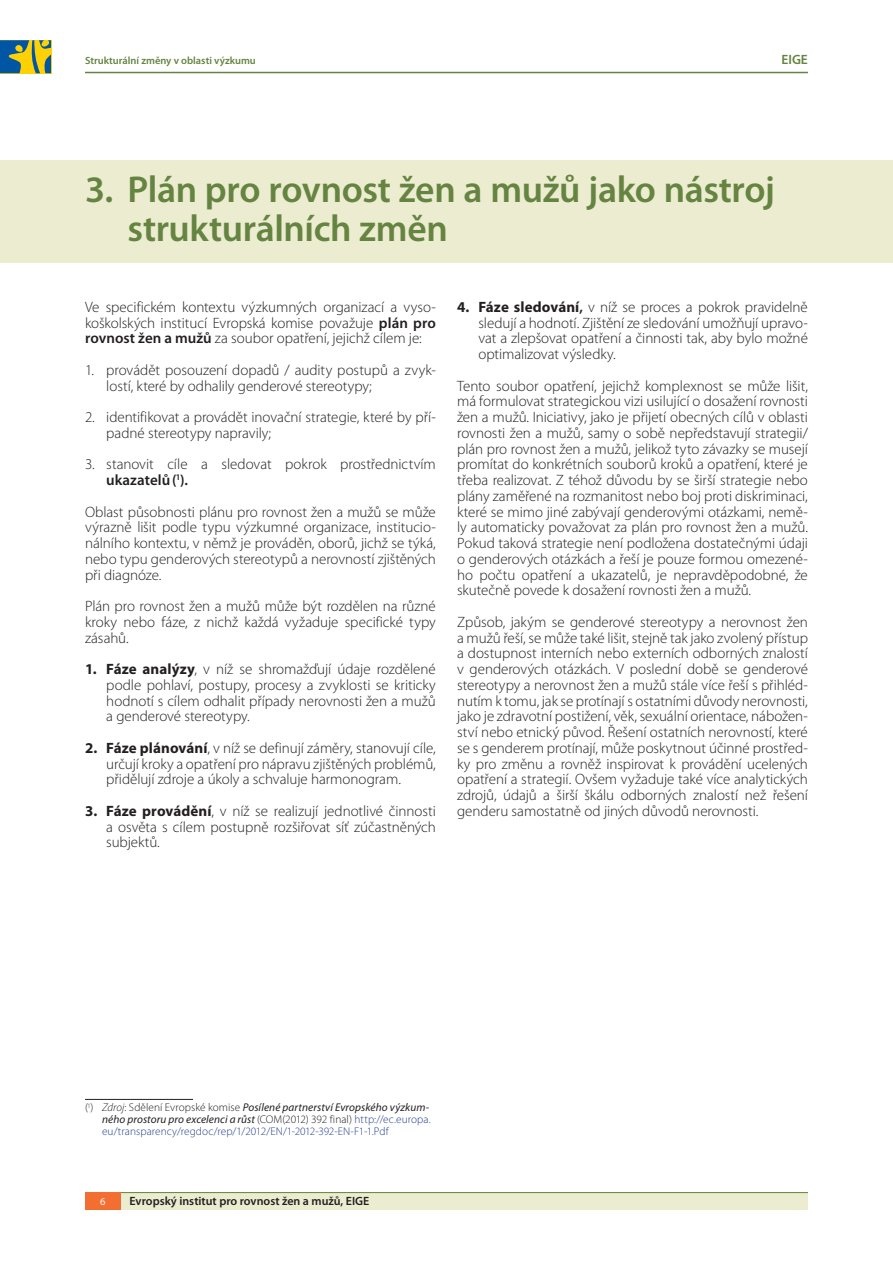
<style>
.page{position:relative;width:893px;height:1263px;background:#fff}
.page>*{position:absolute;margin:0;border:0;box-sizing:border-box;transform-origin:0 0}
.Title_1_Left{font:600 37.5px/39px "Myriad Pro";letter-spacing:-.01em;color:#658441}
.Body_text{font:300 15px/15.8px "Myriad Pro";letter-spacing:-.005em;color:#231f20;text-align:justify}
.text_bullet_1{font:300 15px/15.8px "Myriad Pro";letter-spacing:-.005em;color:#231f20;text-align:justify}
.t1{font:600 13.5px "Myriad Pro";color:#658441}
.t2{font:600 12px "Myriad Pro";color:#231f20}
.Footnote{font:300 11.25px/12px "Myriad Pro";color:#253f8e}
.t3{font:600 10.5px "Myriad Pro";color:#658441}
.t4{font:10.5px "Myriad Pro";color:#fff}
.s1{font-weight:600}
.s2{font-weight:700}
.s3{color:#231f20}
.s4{font-style:italic;color:#231f20}
.s5{font-weight:400;font-style:italic;color:#231f20}
</style>
<div class="page">
<hr style="left:85px;top:72px;width:723px;height:1px;background:#658441">
<svg style="left:0;top:40px;width:51px;height:33px;background:#778e5a"></svg>
<div style="left:113px;top:1192px;width:695px;height:18px;background:#ececd0"></div>
<hr style="left:120px;top:1192px;width:688px;height:1px;background:#658441">
<div style="left:85px;top:1192px;width:36px;height:18px;background:#f36e31"></div>
<div style="left:0;top:161px;width:893px;height:102px;background:#ececd0"></div>
<hr style="left:85px;top:1099px;width:108px;height:1px;background:#231f20">
<p class="t3" style="left:85px;top:54px;width:172px">Strukturální změny v oblasti výzkumu</p>
<p class="t1" style="left:781px;top:52px;width:28px">EIGE</p>
<p class="Title_1_Left" style="left:128px;top:170px;width:649px;text-indent:-43px">3. Plán pro rovnost žen a mužů jako nástroj strukturálních změn</p>
<p class="Body_text" style="left:85px;top:299px;width:352px">Ve specifickém kontextu výzkumných organizací a vyso&shy;koškolských institucí Evropská komise považuje <span class="s1">plán pro rovnost žen a mužů</span> za soubor opatření, jejichž cílem je:</p>
<p class="text_bullet_1" style="left:106px;top:362px;width:331px;text-indent:-21px">1. provádět posouzení dopadů / audity postupů a zvyk&shy;lostí, které by odhalily genderové stereotypy;</p>
<p class="text_bullet_1" style="left:106px;top:409px;width:331px;text-indent:-21px">2. identifikovat a provádět inovační strategie, které by pří&shy;padné stereotypy napravily;</p>
<p class="text_bullet_1" style="left:106px;top:457px;width:331px;text-indent:-21px">3. stanovit cíle a sledovat pokrok prostřednictvím <span class="s1">ukazatelů(</span><sup>1</sup><span class="s1">).</span></p>
<p class="Body_text" style="left:85px;top:504px;width:352px">Oblast působnosti plánu pro rovnost žen a mužů se může výrazně lišit podle typu výzkumné organizace, institucio&shy;nálního kontextu, v němž je prováděn, oborů, jichž se týká, nebo typu genderových stereotypů a nerovností zjištěných při diagnóze.</p>
<p class="Body_text" style="left:85px;top:598px;width:352px">Plán pro rovnost žen a mužů může být rozdělen na různé kroky nebo fáze, z nichž každá vyžaduje specifické typy zásahů.</p>
<p class="text_bullet_1" style="left:106px;top:661px;width:331px;text-indent:-21px"><span class="s2">1. Fáze analýzy</span>, v níž se shromažďují údaje rozdělené podle pohlaví, postupy, procesy a zvyklosti se kriticky hodnotí s cílem odhalit případy nerovnosti žen a mužů a genderové stereotypy.</p>
<p class="text_bullet_1" style="left:106px;top:740px;width:331px;text-indent:-21px"><span class="s2">2. Fáze plánování</span>, v níž se definují záměry, stanovují cíle, určují kroky a opatření pro nápravu zjištěných problémů, přidělují zdroje a úkoly a schvaluje harmonogram.</p>
<p class="text_bullet_1" style="left:106px;top:803px;width:331px;text-indent:-21px"><span class="s2">3. Fáze provádění</span>, v níž se realizují jednotlivé činnosti a osvěta s cílem postupně rozšiřovat síť zúčastněných subjektů.</p>
<p class="text_bullet_1" style="left:478px;top:299px;width:331px;text-indent:-21px"><span class="s2">4. Fáze sledování</span><span class="s1">,</span> v níž se proces a pokrok pravidelně sledují a hodnotí. Zjištění ze sledování umožňují upravo&shy;vat a zlepšovat opatření a činnosti tak, aby bylo možné optimalizovat výsledky.</p>
<p class="Body_text" style="left:457px;top:378px;width:352px">Tento soubor opatření, jejichž komplexnost se může lišit, má formulovat strategickou vizi usilující o dosažení rovnosti žen a mužů. Iniciativy, jako je přijetí obecných cílů v oblasti rovnosti žen a mužů, samy o sobě nepředstavují strategii/ plán pro rovnost žen a mužů, jelikož tyto závazky se musejí promítat do konkrétních souborů kroků a opatření, které je třeba realizovat. Z téhož důvodu by se širší strategie nebo plány zaměřené na rozmanitost nebo boj proti diskriminaci, které se mimo jiné zabývají genderovými otázkami, nemě&shy;ly automaticky považovat za plán pro rovnost žen a mužů.<br>Pokud taková strategie není podložena dostatečnými údaji o genderových otázkách a řeší je pouze formou omezené&shy;ho počtu opatření a ukazatelů, je nepravděpodobné, že skutečně povede k dosažení rovnosti žen a mužů.</p>
<p class="Body_text" style="left:457px;top:614px;width:352px">Způsob, jakým se genderové stereotypy a nerovnost žen a mužů řeší, se může také lišit, stejně tak jako zvolený přístup a dostupnost interních nebo externích odborných znalostí v genderových otázkách. V poslední době se genderové stereotypy a nerovnost žen a mužů stále více řeší s přihléd&shy;nutím k tomu, jak se protínají s ostatními důvody nerovnosti, jako je zdravotní postižení, věk, sexuální orientace, nábožen&shy;ství nebo etnický původ. Řešení ostatních nerovností, které se s genderem protínají, může poskytnout účinné prostřed&shy;ky pro změnu a rovněž inspirovat k provádění ucelených opatření a strategií. Ovšem vyžaduje také více analytických zdrojů, údajů a širší škálu odborných znalostí než řešení genderu samostatně od jiných důvodů nerovnosti.</p>
<p class="Footnote" style="left:102px;top:1102px;width:330px;text-indent:-17px"><span class="s3">(</span><sup>1</sup><span class="s3">)</span> <span class="s4">Zdroj</span><span class="s3">: Sdělení Evropské komise</span> <span class="s5">Posílené partnerství Evropského výzkum&shy;ného prostoru pro excelenci a růst</span> <span class="s3">(COM(2012) 392 final)</span> http://ec.europa. eu/transparency/regdoc/rep/1/2012/EN/1-2012-392-EN-F1-1.Pdf</p>
<p class="t4" style="left:100px;top:1195px;width:7px">6</p>
<p class="t2" style="left:130px;top:1194px;width:241px">Evropský institut pro rovnost žen a mužů, EIGE</p>
</div>
